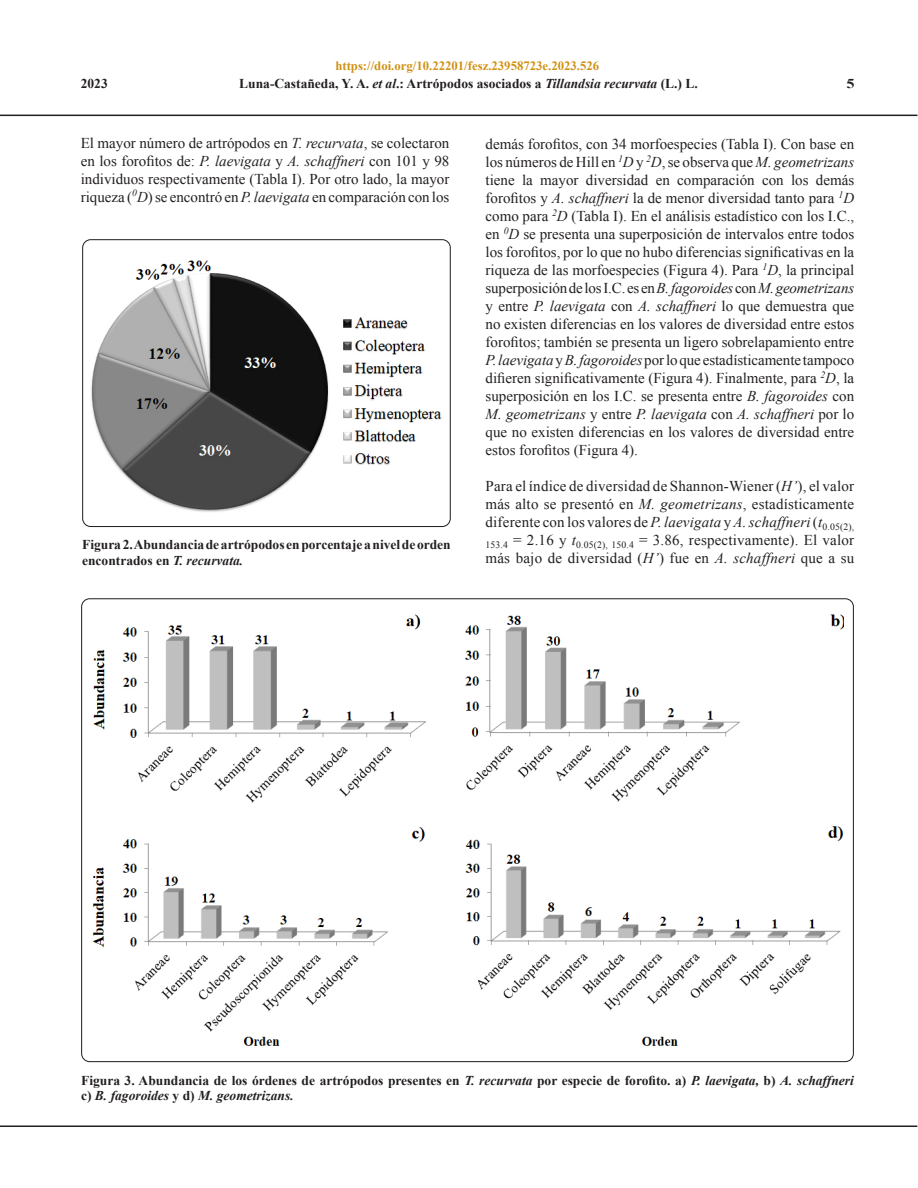
<style>
.page{position:relative;width:918px;height:1188px;background:#fff}
.page>*{position:absolute;margin:0;border:0;box-sizing:border-box;transform-origin:0 0}
.texto_español{font:15px/18px "Times New Roman";color:#231f20;text-align:justify}
.tit_figura_español{font:700 13.5px/15.8px "Times New Roman";color:#231f20}
.tit_figura_español-2{font:700 13.5px "Times New Roman";color:#231f20;scale:1.2 1}
.t1{font:700 12.75px "Times New Roman";color:#d09114}
.s1{font-style:italic}
</style>
<div class="page">
<hr style="left:0;top:115px;width:917px;height:1px;background:#231f20">
<hr style="left:0;top:1125px;width:917px;height:2px;background:#231f20">
<div style="left:82px;top:239px;width:369px;height:288px;border:1px solid #231f20;border-radius:8px"></div>
<img style="left:91px;top:260px;width:351px;height:252px">
<img style="left:92px;top:614px;width:751px;height:432px">
<p class="t1" style="left:335px;top:57px;width:265px">https://doi.org/10.22201/fesz.23958723e.2023.526</p>
<p class="tit_figura_español" style="left:81px;top:76px;width:28px">2023</p>
<p class="tit_figura_español" style="left:239px;top:76px;width:460px">Luna-Castañeda, Y. A. <span class="s1">et al</span>.: Artrópodos asociados a <span class="s1">Tillandsia recurvata</span> (L.) L.</p>
<p class="tit_figura_español-2" style="left:847px;top:75px;width:8px">5</p>
<p class="texto_español" style="left:81px;top:133px;width:370px">El mayor número de artrópodos en <span class="s1">T. recurvata</span>, se colectaron en los forofitos de: <span class="s1">P. laevigata</span> y <span class="s1">A. schaffneri</span> con 101 y 98 individuos respectivamente (Tabla I). Por otro lado, la mayor riqueza (<sup>0</sup><span class="s1">D</span>) se encontró en <span class="s1">P. laevigata</span> en comparación con los</p>
<p class="texto_español" style="left:486px;top:135px;width:370px">demás forofitos, con 34 morfoespecies (Tabla I). Con base en los números de Hill en <sup>1</sup><span class="s1">D</span> y <sup>2</sup><span class="s1">D</span>, se observa que <span class="s1">M. geometrizans </span>tiene la mayor diversidad en comparación con los demás forofitos y <span class="s1">A. schaffneri</span> la de menor diversidad tanto para <sup>1</sup><span class="s1">D </span>como para <sup>2</sup><span class="s1">D</span> (Tabla I). En el análisis estadístico con los I.C., en <sup>0</sup><span class="s1">D</span> se presenta una superposición de intervalos entre todos los forofitos, por lo que no hubo diferencias significativas en la riqueza de las morfoespecies (Figura 4). Para <sup>1</sup><span class="s1">D</span>, la principal superposición de los I.C. es en <span class="s1">B. fagoroides</span> con <span class="s1">M. geometrizans </span>y entre <span class="s1">P. laevigata</span> con <span class="s1">A. schaffneri</span> lo que demuestra que no existen diferencias en los valores de diversidad entre estos forofitos; también se presenta un ligero sobrelapamiento entre <span class="s1">P.laevigata</span> y <span class="s1">B. fagoroides</span> por lo que estadísticamente tampoco difieren significativamente (Figura 4). Finalmente, para <sup>2</sup><span class="s1">D</span>, la superposición en los I.C. se presenta entre <span class="s1">B. fagoroides</span> con <span class="s1">M. geometrizans</span> y entre <span class="s1">P. laevigata</span> con <span class="s1">A. schaffneri</span> por lo que no existen diferencias en los valores de diversidad entre estos forofitos (Figura 4).</p>
<p class="texto_español" style="left:486px;top:476px;width:370px">Para el índice de diversidad de Shannon-Wiener (<span class="s1">H’</span>), el valor más alto se presentó en <span class="s1">M. geometrizans</span>, estadísticamente diferente con los valores de <span class="s1">P. laevigata</span> y <span class="s1">A. schaffneri</span> (<span class="s1">t</span><sub>0.05(2), 153.4</sub> = 2.16 y <span class="s1">t</span><sub>0.05(2),</sub> <sub>150.4</sub> = 3.86, respectivamente). El valor más bajo de diversidad (<span class="s1">H’</span>) fue en <span class="s1">A. schaffneri</span> que a su</p>
<p class="tit_figura_español" style="left:82px;top:537px;width:370px">Figura 2. Abundancia de artrópodos en porcentaje a nivel de orden encontrados en <span class="s1">T. recurvata.</span></p>
<p class="tit_figura_español" style="left:81px;top:1072px;width:774px">Figura 3. Abundancia de los órdenes de artrópodos presentes en <span class="s1">T. recurvata</span> por especie de forofito. a) <span class="s1">P. laevigata,</span> b) <span class="s1">A. schaffneri </span>c) <span class="s1">B. fagoroides</span> y d) <span class="s1">M. geometrizans.</span></p>
</div>
